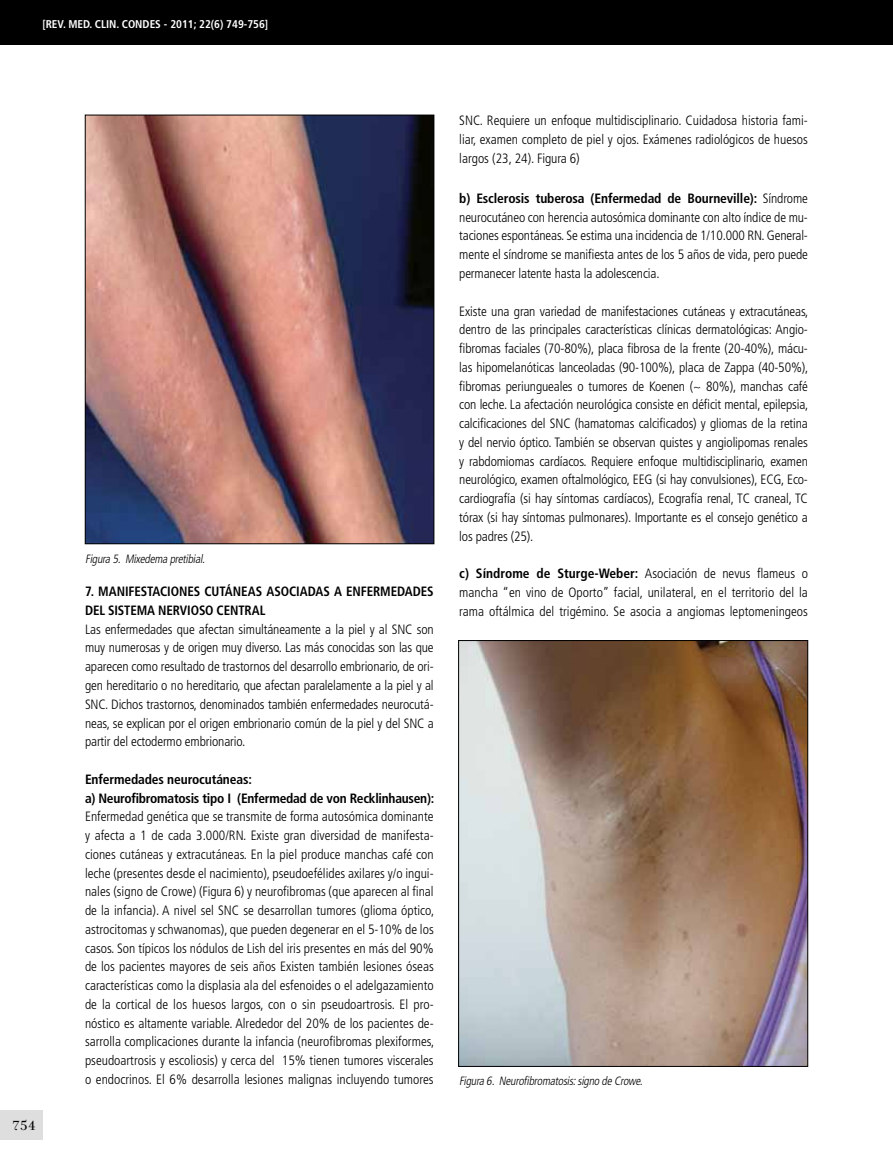
<style>
.page{position:relative;width:893px;height:1170px;background:#fff}
.page>*{position:absolute;margin:0;border:0;box-sizing:border-box;transform-origin:0 0}
.t1{font:19.5px "Filosofia Grand Caps";color:#000;scale:1.1 1}
.t2{font:300 condensed 13.5px/18.8px "Frutiger";letter-spacing:-.01em;color:#000;text-align:justify}
.t3{font:700 condensed 13.5px/18.8px "Frutiger";letter-spacing:-.01em;color:#000}
.t4{font:700 condensed 13.5px/18.8px "Frutiger";letter-spacing:-.01em;color:#000;scale:.96 1}
.t5{font:italic 300 condensed 12px "Frutiger";color:#000}
.t6{font:700 condensed 11.25px "Frutiger";color:#fff}
.s1{font-weight:700}
</style>
<div class="page">
<div style="left:0;top:1110px;width:43px;height:30px;background:#dfdedf"></div>
<img style="left:87px;top:117px;width:345px;height:425px">
<div style="left:85px;top:115px;width:349px;height:429px;border:1px solid #000"></div>
<img style="left:460px;top:642px;width:346px;height:422px">
<div style="left:458px;top:640px;width:350px;height:426px;border:1px solid #000"></div>
<div style="left:0;top:0;width:893px;height:44px;background:#000"></div>
<p class="t6" style="left:42px;top:17px;width:227px">[REV. MED. CLIN. CONDES - 2011; 22(6) 749-756]</p>
<h1 class="t1" style="left:12px;top:1113px;width:23px">754</h1>
<p class="t5" style="left:85px;top:552px;width:124px">Figura5. Mixedemapretibial.</p>
<p class="t4" style="left:85px;top:582px;width:365px">7. MANIFESTACIONES CUTÁNEAS ASOCIADAS A ENFERMEDADES<br>DEL SISTEMA NERVIOSO CENTRAL</p>
<p class="t2" style="left:85px;top:619px;width:350px">Las enfermedades que afectan simultáneamente a la piel y al SNC son muy numerosas y de origen muy diverso. Las más conocidas son las que aparecen como resultado de trastornos del desarrollo embrionario, de ori&shy;gen hereditario o no hereditario, que afectan paralelamente a la piel y al SNC. Dichos trastornos, denominados también enfermedades neurocutá&shy;neas, se explican por el origen embrionario común de la piel y del SNC a partir del ectodermo embrionario.</p>
<p class="t3" style="left:85px;top:769px;width:351px">Enfermedades neurocutáneas:<br>a) Neurofibromatosis tipo I (Enfermedad de von Recklinhausen):</p>
<p class="t2" style="left:85px;top:807px;width:351px">Enfermedad genética que se transmite de forma autosómica dominante y afecta a 1 de cada 3.000/RN. Existe gran diversidad de manifesta&shy;ciones cutáneas y extracutáneas. En la piel produce manchas café con leche (presentes desde el nacimiento), pseudoefélides axilares y/o ingui&shy;nales (signo de Crowe) (Figura 6) y neurofibromas (que aparecen al final de la infancia). A nivel sel SNC se desarrollan tumores (glioma óptico, astrocitomas y schwanomas), que pueden degenerar en el 5-10% de los casos. Son típicos los nódulos de Lish del iris presentes en más del 90% de los pacientes mayores de seis años Existen también lesiones óseas características como la displasia ala del esfenoides o el adelgazamiento de la cortical de los huesos largos, con o sin pseudoartrosis. El pro&shy;nóstico es altamente variable. Alrededor del 20% de los pacientes de&shy;sarrolla complicaciones durante la infancia (neurofibromas plexiformes, pseudoartrosis y escoliosis) y cerca del 15% tienen tumores viscerales o endocrinos. El 6% desarrolla lesiones malignas incluyendo tumores</p>
<p class="t2" style="left:459px;top:111px;width:350px">SNC. Requiere un enfoque multidisciplinario. Cuidadosa historia fami&shy;liar, examen completo de piel y ojos. Exámenes radiológicos de huesos largos (23, 24). Figura 6)</p>
<p class="t2" style="left:459px;top:189px;width:350px"><span class="s1">b) Esclerosis tuberosa (Enfermedad de Bourneville):</span> Síndrome neurocutáneo con herencia autosómica dominante con alto índice de mu&shy;taciones espontáneas. Se estima una incidencia de 1/10.000 RN. General&shy;mente el síndrome se manifiesta antes de los 5 años de vida, pero puede permanecer latente hasta la adolescencia.</p>
<p class="t2" style="left:459px;top:301px;width:351px">Existe una gran variedad de manifestaciones cutáneas y extracutáneas, dentro de las principales características clínicas dermatológicas: Angio&shy;fibromas faciales (70-80%), placa fibrosa de la frente (20-40%), mácu&shy;las hipomelanóticas lanceoladas (90-100%), placa de Zappa (40-50%), fibromas periungueales o tumores de Koenen (~ 80%), manchas café con leche. La afectación neurológica consiste en déficit mental, epilepsia, calcificaciones del SNC (hamatomas calcificados) y gliomas de la retina y del nervio óptico. También se observan quistes y angiolipomas renales y rabdomiomas cardíacos. Requiere enfoque multidisciplinario, examen neurológico, examen oftalmológico, EEG (si hay convulsiones), ECG, Eco&shy;cardiografía (si hay síntomas cardíacos), Ecografía renal, TC craneal, TC tórax (si hay síntomas pulmonares). Importante es el consejo genético a los padres (25).</p>
<p class="t2" style="left:459px;top:564px;width:350px"><span class="s1">c) Síndrome de Sturge-Weber:</span> Asociación de nevus flameus o mancha “en vino de Oporto” facial, unilateral, en el territorio del la rama oftálmica del trigémino. Se asocia a angiomas leptomeningeos</p>
<p class="t5" style="left:459px;top:1073px;width:188px">Figura6. Neurofibromatosis:signo deCrowe.</p>
</div>
